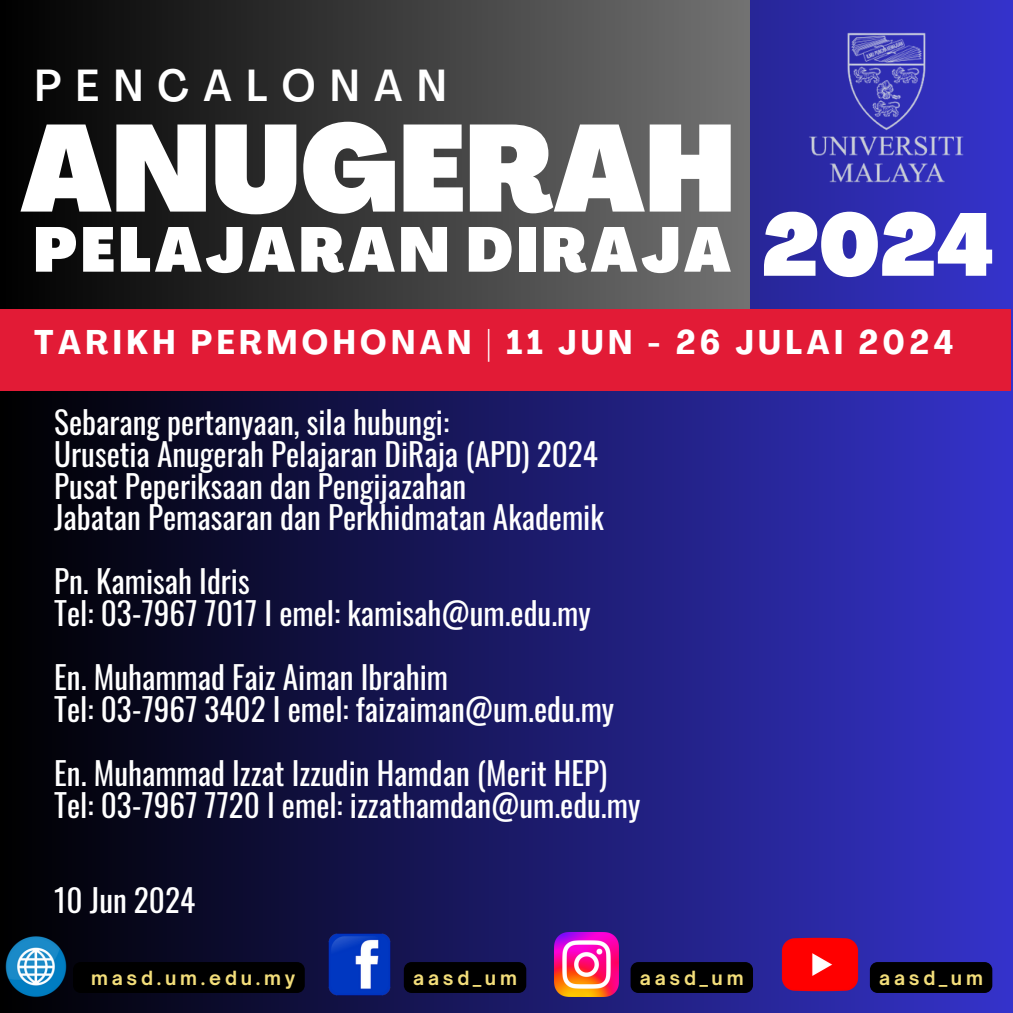
<style>
.page{position:relative;width:1013px;height:1013px;background:#fff}
.page>*{position:absolute;margin:0;border:0;box-sizing:border-box;transform-origin:0 0}
.t1{font:900 condensed 120.88px "Agrandir";color:#fff}
.t2{font:900 condensed 87.12px "Agrandir";color:#fff}
.t3{font:900 condensed 62px "Agrandir";letter-spacing:.06em;color:#fff}
.t4{font:500 condensed 44.25px "Agrandir";letter-spacing:.33em;color:#fff}
.t5{font:700 condensed 33.75px "Agrandir";letter-spacing:.13em;color:#fff}
.t6{font:31.25px/31.9px "Oswald";color:#fff}
.t7{font:700 18.75px "Open Sauce One";letter-spacing:.2em;color:#f3de7a}
</style>
<div class="page">
<div style="left:0;top:0;width:1012px;height:1012px;background:linear-gradient(to right,#010000,#3532ca)"></div>
<div style="left:0;top:0;width:749px;height:386px;background:linear-gradient(to right,#000,#727272)"></div>
<div style="left:0;top:309px;width:1010px;height:81px;background:#e21b36"></div>
<img style="left:781px;top:926px;width:77px;height:76px">
<div style="left:869px;top:962px;width:123px;height:30px;background:#000;border-radius:8px"></div>
<img style="left:0;top:931px;width:72px;height:71px">
<div style="left:73px;top:962px;width:232px;height:30px;background:#000;border-radius:8px"></div>
<img style="left:555px;top:932px;width:63px;height:64px">
<div style="left:630px;top:962px;width:123px;height:30px;background:#000;border-radius:8px"></div>
<img style="left:326px;top:931px;width:66px;height:66px">
<div style="left:404px;top:962px;width:122px;height:30px;background:#000;border-radius:8px"></div>
<img style="left:781px;top:24px;width:202px;height:169px">
<p class="t4" style="left:35px;top:67px;width:413px">PENCALONAN</p>
<h1 class="t1" style="left:21px;top:121px;width:716px">ANUGERAH</h1>
<h4 class="t3" style="left:33px;top:225px;width:699px">PELAJARAN DIRAJA</h4>
<h2 class="t2" style="left:762px;top:210px;width:234px">2024</h2>
<h3 class="t5" style="left:34px;top:329px;width:920px">TARIKH PERMOHONAN | 11 JUN - 26 JULAI 2024</h3>
<h5 class="t6" style="left:54px;top:405px;width:551px">Sebarang pertanyaan, sila hubungi:<br>Urusetia Anugerah Pelajaran DiRaja (APD) 2024<br>Pusat Peperiksaan dan Pengijazahan<br>Jabatan Pemasaran dan Perkhidmatan Akademik</h5>
<h6 class="t6" style="left:54px;top:564px;width:538px">Pn. Kamisah Idris<br>Tel: 03-7967 7017 I emel: kamisah@um.edu.my</h6>
<h6 class="t6" style="left:54px;top:660px;width:561px">En. Muhammad Faiz Aiman Ibrahim<br>Tel: 03-7967 3402 I emel: faizaiman@um.edu.my</h6>
<h6 class="t6" style="left:54px;top:755px;width:587px">En. Muhammad Izzat Izzudin Hamdan (Merit HEP)<br>Tel: 03-7967 7720 I emel: izzathamdan@um.edu.my</h6>
<h6 class="t6" style="left:54px;top:883px;width:142px">10 Jun 2024</h6>
<p class="t7" style="left:91px;top:965px;width:206px">masd.um.edu.my</p>
<p class="t7" style="left:413px;top:965px;width:105px">aasd_um</p>
<p class="t7" style="left:640px;top:965px;width:105px">aasd_um</p>
<p class="t7" style="left:879px;top:965px;width:105px">aasd_um</p>
</div>
